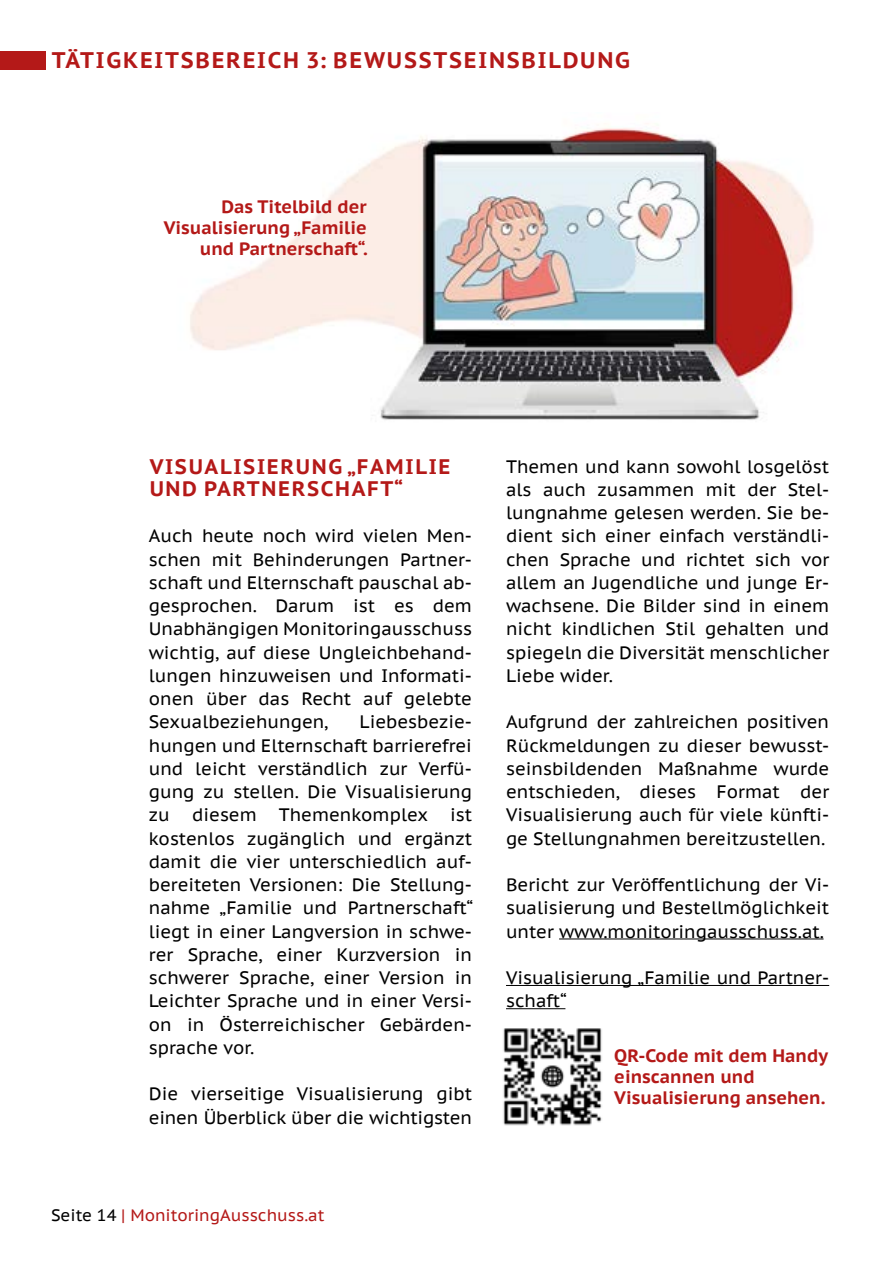
<style>
.page{position:relative;width:893px;height:1263px;background:#fff}
.page>*{position:absolute;margin:0;border:0;box-sizing:border-box;transform-origin:0 0}
.Rubrik{font:700 22.5px "PT Sans Caption";letter-spacing:.08em;color:#b41918}
.Headline_2{font:700 21px/22.5px "PT Sans Caption";letter-spacing:.08em;color:#b41918}
.Lauftext{font:18px/23.2px "PT Sans Caption";color:#000;text-align:justify}
.Bildunterschrift{font:700 18px/21px "PT Sans Caption";color:#b41918;text-align:right}
.t1{font:16.5px "PT Sans Caption";color:#b41918}
.s1{color:#000}
</style>
<div class="page">
<img style="left:190px;top:128px;width:624px;height:292px">
<hr style="left:559px;top:938px;width:265px;height:1px;background:#000">
<hr style="left:506px;top:985px;width:323px;height:1px;background:#000">
<hr style="left:506px;top:1008px;width:59px;height:1px;background:#000">
<div style="left:0;top:51px;width:45px;height:18px;background:#b41918"></div>
<img style="left:503px;top:1028px;width:99px;height:98px">
<h1 class="Rubrik" style="left:52px;top:45px;width:580px">TÄTIGKEITSBEREICH 3: BEWUSSTSEINSBILDUNG</h1>
<p class="Bildunterschrift" style="left:164px;top:196px;width:205px">Das Titelbild der<br>Visualisierung „Familie und Partnerschaft“.</p>
<p class="Headline_2" style="left:150px;top:455px;width:302px">VISUALISIERUNG „FAMILIE<br>UND PARTNERSCHAFT“</p>
<p class="Lauftext" style="left:149px;top:524px;width:325px">Auch heute noch wird vielen Men&shy;schen mit Behinderungen Partner&shy;schaft und Elternschaft pauschal ab&shy;gesprochen. Darum ist es dem Unabhängigen Monitoringausschuss wichtig, auf diese Ungleichbehand&shy;lungen hinzuweisen und Informati&shy;onen über das Recht auf gelebte Sexualbeziehungen,</p>
<p class="Lauftext" style="left:149px;top:710px;width:325px;text-indent:211px">Liebesbezie&shy;hungen und Elternschaft barrierefrei und leicht verständlich zur Verfü&shy;gung zu stellen. Die Visualisierung zu</p>
<p class="Lauftext" style="left:149px;top:803px;width:326px;text-indent:43px">diesem Themenkomplex ist kostenlos zugänglich und ergänzt damit die vier unterschiedlich auf&shy;bereiteten Versionen: Die Stellung&shy;nahme „Familie und Partnerschaft“ liegt in einer Langversion in schwe&shy;rer Sprache, einer Kurzversion in schwerer Sprache, einer Version in Leichter Sprache und in einer Versi&shy;on in Österreichischer Gebärden&shy;sprache vor.</p>
<p class="Lauftext" style="left:149px;top:1082px;width:325px">Die vierseitige Visualisierung gibt einen Überblick über die wichtigsten</p>
<p class="t1" style="left:51px;top:1205px;width:275px"><span class="s1">Seite 14</span> | MonitoringAusschuss.at</p>
<p class="Lauftext" style="left:506px;top:454px;width:325px">Themen und kann sowohl losgelöst als auch zusammen mit der Stel&shy;lungnahme gelesen werden. Sie be&shy;dient sich einer einfach verständli&shy;chen Sprache und richtet sich vor allem an Jugendliche und junge Er&shy;wachsene. Die Bilder sind in einem nicht kindlichen Stil gehalten und spiegeln die Diversität menschlicher Liebe wider.</p>
<p class="Lauftext" style="left:506px;top:710px;width:325px">Aufgrund der zahlreichen positiven Rückmeldungen zu dieser bewusst&shy;seinsbildenden Maßnahme wurde entschieden, dieses Format der Visualisierung auch für viele künfti&shy;ge Stellungnahmen bereitzustellen.</p>
<p class="Lauftext" style="left:506px;top:873px;width:325px">Bericht zur Veröffentlichung der Vi&shy;sualisierung und Bestellmöglichkeit unter www.monitoringausschuss.at.</p>
<p class="Lauftext" style="left:506px;top:966px;width:325px">Visualisierung „Familie und Partner&shy;schaft“</p>
<p class="Bildunterschrift" style="left:614px;top:1045px;width:215px;text-align:left">QR-Code mit dem Handy einscannen und<br>Visualisierung ansehen.</p>
</div>
